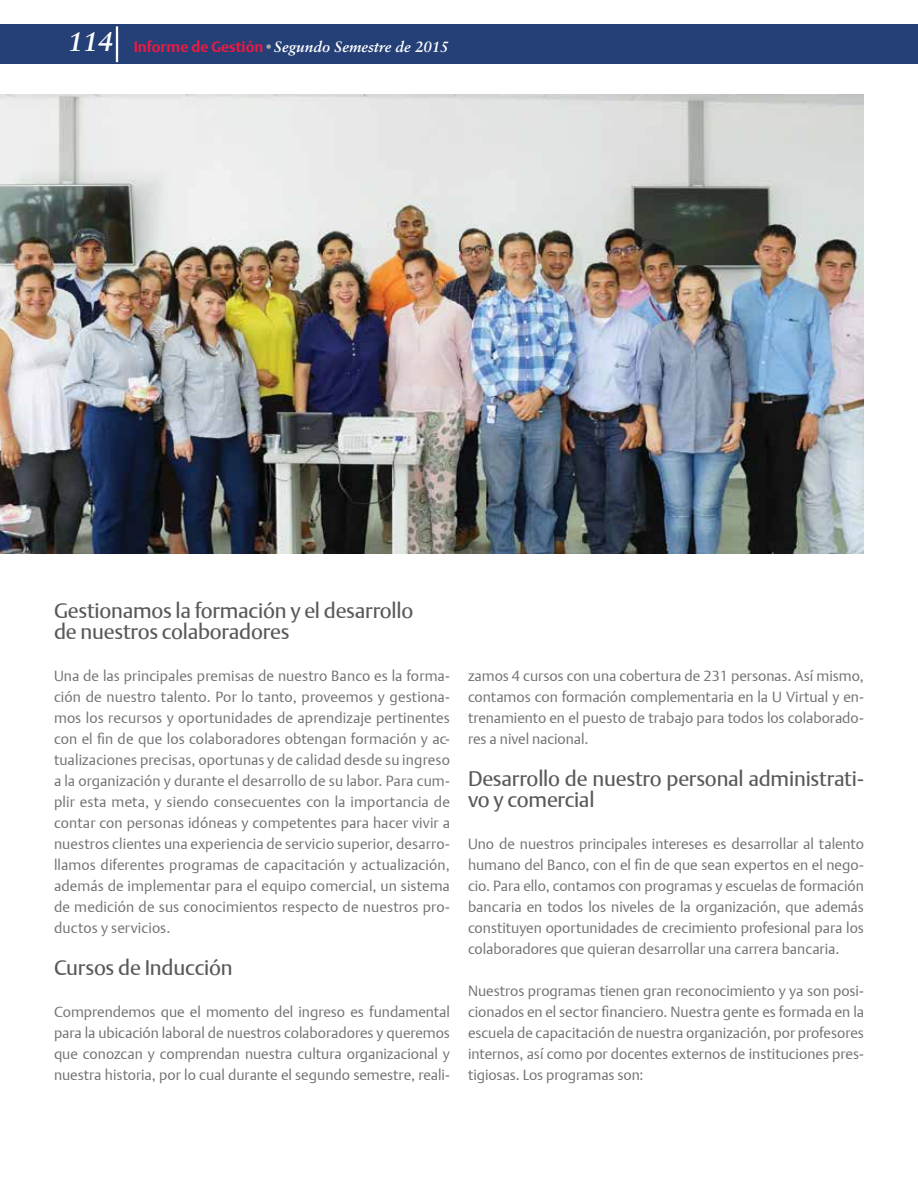
<style>
.page{position:relative;width:918px;height:1188px;background:#fff}
.page>*{position:absolute;margin:0;border:0;box-sizing:border-box;transform-origin:0 0}
.t1{font:21px/21px "DTL Argo T";letter-spacing:-.01em;color:#58595b}
.t2{font:italic 700 15px "Sabon LT Std";color:#fff}
.t3{font:14.7px/21px "DTL Argo T Light";color:#717275;text-align:justify}
.s1{font-size:27px}
.s2{font-family:"DTL Argo T";font-style:normal;color:#ed1941}
.s3{font-family:"DTL Argo T";font-style:normal;color:#a7a9ac}
</style>
<div class="page">
<div style="left:0;top:24px;width:918px;height:39px;background:#244077"></div>
<hr style="left:116px;top:26px;width:2px;height:36px;background:#fff">
<img style="left:0;top:94px;width:864px;height:460px">
<p class="t2" style="left:68px;top:38px;width:382px"><span class="s1">114</span> <span class="s2">Informe de Gestión</span><span class="s3">•</span>Segundo Semestre de 2015</p>
<h1 class="t1" style="left:54px;top:600px;width:361px">Gestionamos la formación y el desarrollo de nuestros colaboradores</h1>
<p class="t3" style="left:54px;top:665px;width:398px">Una de las principales premisas de nuestro Banco es la forma&shy;ción de nuestro talento. Por lo tanto, proveemos y gestiona&shy;mos los recursos y oportunidades de aprendizaje pertinentes con el fin de que los colaboradores obtengan formación y ac&shy;tualizaciones precisas, oportunas y de calidad desde su ingreso a la organización y durante el desarrollo de su labor. Para cum&shy;plir esta meta, y siendo consecuentes con la importancia de contar con personas idóneas y competentes para hacer vivir a nuestros clientes una experiencia de servicio superior, desarro&shy;llamos diferentes programas de capacitación y actualización, además de implementar para el equipo comercial, un sistema de medición de sus conocimientos respecto de nuestros pro&shy;ductos y servicios.</p>
<h1 class="t1" style="left:54px;top:957px;width:180px">Cursos de Inducción</h1>
<p class="t3" style="left:54px;top:1001px;width:398px">Comprendemos que el momento del ingreso es fundamental para la ubicación laboral de nuestros colaboradores y queremos que conozcan y comprendan nuestra cultura organizacional y nuestra historia, por lo cual durante el segundo semestre, reali-</p>
<p class="t3" style="left:468px;top:665px;width:398px">zamos 4 cursos con una cobertura de 231 personas. Así mismo, contamos con formación complementaria en la U Virtual y en&shy;trenamiento en el puesto de trabajo para todos los colaborado&shy;res a nivel nacional.</p>
<h1 class="t1" style="left:468px;top:768px;width:397px">Desarrollo de nuestro personal administrati&shy;vo y comercial</h1>
<p class="t3" style="left:468px;top:833px;width:398px">Uno de nuestros principales intereses es desarrollar al talento humano del Banco, con el fin de que sean expertos en el nego&shy;cio. Para ello, contamos con programas y escuelas de formación bancaria en todos los niveles de la organización, que además constituyen oportunidades de crecimiento profesional para los colaboradores que quieran desarrollar una carrera bancaria.</p>
<p class="t3" style="left:468px;top:980px;width:398px">Nuestros programas tienen gran reconocimiento y ya son posi&shy;cionados en el sector financiero. Nuestra gente es formada en la escuela de capacitación de nuestra organización, por profesores internos, así como por docentes externos de instituciones pres&shy;tigiosas. Los programas son:</p>
</div>
